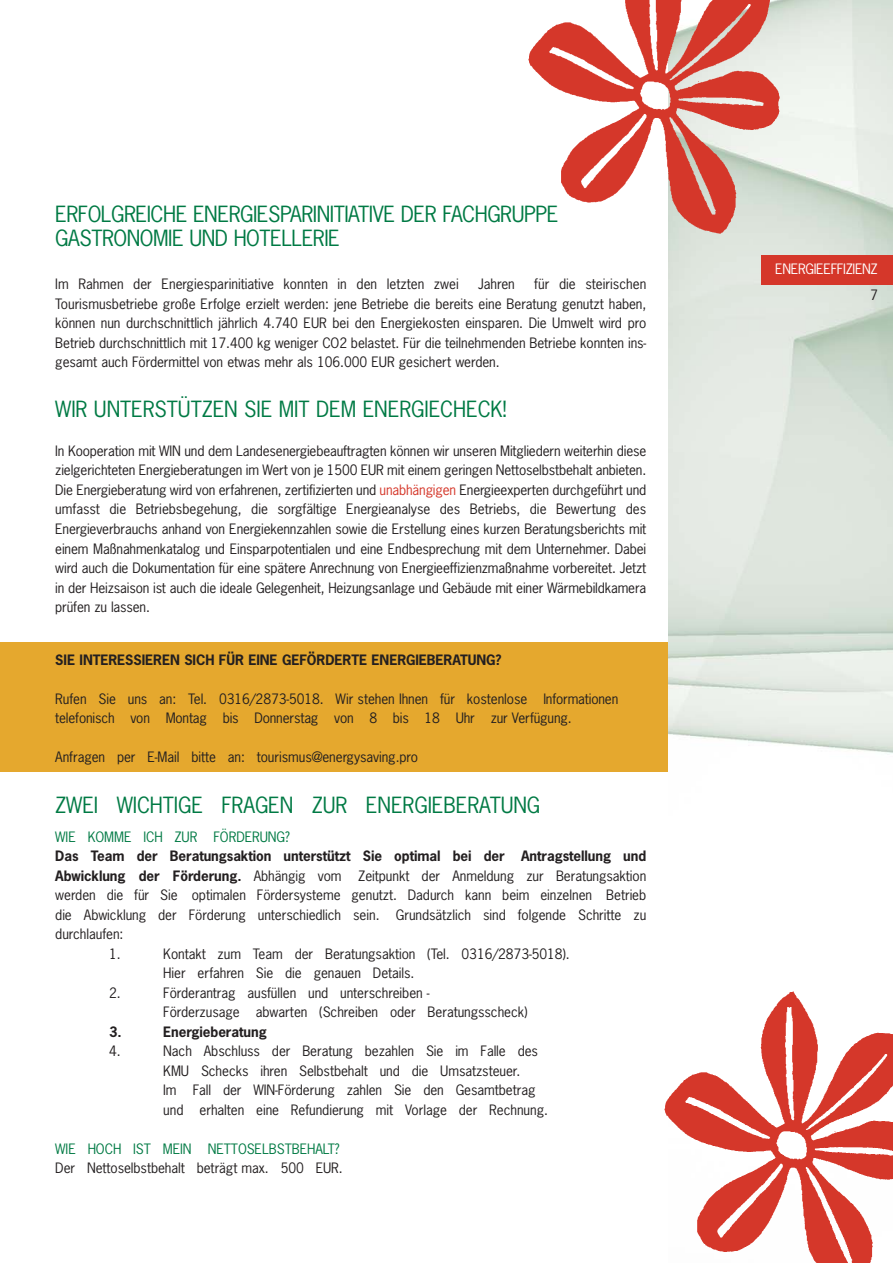
<style>
.page{position:relative;width:893px;height:1263px;background:#fff}
.page>*{position:absolute;margin:0;border:0;box-sizing:border-box;transform-origin:0 0}
.t1{font:21px "News Gothic Std";letter-spacing:-.005em;color:#007a44}
.t2{font:21px/24px "News Gothic Std";letter-spacing:-.025em;color:#007a44}
.t3{font:13.5px/19.5px "News Gothic Std";letter-spacing:-.005em;color:#231f20}
.t4{font:700 13.5px "News Gothic Std";letter-spacing:-.005em;color:#231f20}
.t5{font:13.5px "News Gothic Std";letter-spacing:-.005em;color:#007a44}
.t6{font:13.5px/25.3px "News Gothic Std";letter-spacing:-.025em;color:#fff;text-align:right}
.s1{color:#d5372a}
.s2{font-weight:700}
.s3{color:#007a44}
.s4{color:#231f20}
</style>
<div class="page">
<div style="left:0;top:642px;width:680px;height:129px;background:#e5a82e"></div>
<img style="left:668px;top:0;width:225px;height:771px">
<div style="left:762px;top:255px;width:131px;height:30px;background:#d5372a"></div>
<img style="left:664px;top:991px;width:229px;height:272px">
<img style="left:528px;top:0;width:275px;height:253px">
<p class="t2" style="left:55px;top:204px;width:505px">ERFOLGREICHE ENERGIESPARINITIATIVE DER FACHGRUPPE<br>GASTRONOMIE UND HOTELLERIE</p>
<p class="t3" style="left:55px;top:276px;width:405px">Im Rahmen der Energiesparinitiative konnten in den letzten zwei</p>
<p class="t3" style="left:478px;top:276px;width:38px">Jahren</p>
<p class="t3" style="left:55px;top:276px;width:593px;text-align:justify;text-indent:479px">für die steirischen Tourismusbetriebe große Erfolge erzielt werden: jene Betriebe die bereits eine Beratung genutzt haben, können nun durchschnittlich jährlich 4.740 EUR bei den Energiekosten einsparen. Die Umwelt wird pro Betrieb durchschnittlich mit 17.400 kg weniger CO2 belastet. Für die teilnehmenden Betriebe konnten ins&shy;gesamt auch Fördermittel von etwas mehr als 106.000 EUR gesichert werden.</p>
<p class="t1" style="left:55px;top:399px;width:453px">WIR UNTERSTÜTZEN SIE MIT DEM ENERGIECHECK!</p>
<p class="t3" style="left:55px;top:442px;width:593px;text-align:justify">In Kooperation mit WIN und dem Landesenergiebeauftragten können wir unseren Mitgliedern weiterhin diese zielgerichteten Energieberatungen im Wert von je 1500 EUR mit einem geringen Nettoselbstbehalt anbieten.<br>Die Energieberatung wird von erfahrenen, zertifizierten und <span class="s1">unabhängigen</span> Energieexperten durchgeführt und umfasst die Betriebsbegehung, die sorgfältige Energieanalyse des Betriebs, die Bewertung des Energieverbrauchs anhand von Energiekennzahlen sowie die Erstellung eines kurzen Beratungsberichts mit einem Maßnahmenkatalog und Einsparpotentialen und eine Endbesprechung mit dem Unternehmer. Dabei wird auch die Dokumentation für eine spätere Anrechnung von Energieeffizienzmaßnahme vorbereitet. Jetzt in der Heizsaison ist auch die ideale Gelegenheit, Heizungsanlage und Gebäude mit einer Wärmebildkamera prüfen zu lassen.</p>
<p class="t4" style="left:55px;top:653px;width:448px">SIE INTERESSIEREN SICH FÜR EINE GEFÖRDERTE ENERGIEBERATUNG?</p>
<p class="t3" style="left:55px;top:690px;width:565px">Rufen Sie uns an: Tel. 0316/2873-5018. Wir stehen Ihnen für kostenlose Informationen telefonisch von Montag bis Donnerstag von 8 bis 18 Uhr zur Verfügung.</p>
<p class="t3" style="left:55px;top:748px;width:364px">Anfragen per E-Mail bitte an: tourismus@energysaving.pro</p>
<p class="t1" style="left:55px;top:795px;width:487px">ZWEI WICHTIGE FRAGEN ZUR ENERGIEBERATUNG</p>
<p class="t5" style="left:55px;top:830px;width:236px">WIE KOMME ICH ZUR FÖRDERUNG?</p>
<p class="t4" style="left:55px;top:850px;width:592px">Das Team der Beratungsaktion unterstützt Sie optimal bei der Antragstellung und</p>
<p class="t3" style="left:55px;top:867px;width:593px"><span class="s2">Abwicklung der Förderung.</span> Abhängig vom Zeitpunkt der Anmeldung zur Beratungsaktion</p>
<p class="t3" style="left:55px;top:886px;width:592px">werden die für Sie optimalen Fördersysteme genutzt. Dadurch kann beim einzelnen Betrieb</p>
<p class="t3" style="left:55px;top:906px;width:592px">die Abwicklung der Förderung unterschiedlich sein. Grundsätzlich sind folgende Schritte zu</p>
<p class="t3" style="left:55px;top:925px;width:70px">durchlaufen:</p>
<p class="t3" style="left:109px;top:945px;width:13px">1.</p>
<p class="t3" style="left:163px;top:945px;width:408px">Kontakt zum Team der Beratungsaktion (Tel. 0316/2873-5018).<br>Hier erfahren Sie die genauen Details.</p>
<p class="t3" style="left:109px;top:984px;width:13px">2.</p>
<p class="t3" style="left:163px;top:984px;width:366px">Förderantrag ausfüllen und unterschreiben -<br>Förderzusage abwarten (Schreiben oder Beratungsscheck)</p>
<p class="t4" style="left:109px;top:1025px;width:14px">3.</p>
<p class="t4" style="left:163px;top:1025px;width:105px">Energieberatung</p>
<p class="t3" style="left:109px;top:1042px;width:13px">4.</p>
<p class="t3" style="left:163px;top:1042px;width:386px">Nach Abschluss der Beratung bezahlen Sie im Falle des KMU Schecks ihren Selbstbehalt und die Umsatzsteuer.<br>Im Fall der WIN-Förderung zahlen Sie den Gesamtbetrag und erhalten eine Refundierung mit Vorlage der Rechnung.</p>
<p class="t3" style="left:55px;top:1140px;width:289px"><span class="s3">WIE HOCH IST MEIN NETTOSELBSTBEHALT?<br></span>Der Nettoselbstbehalt beträgt max. 500 EUR.</p>
<p class="t6" style="left:775px;top:258px;width:104px">ENERGIEEFFIZIENZ<br><span class="s4">7</span></p>
</div>
